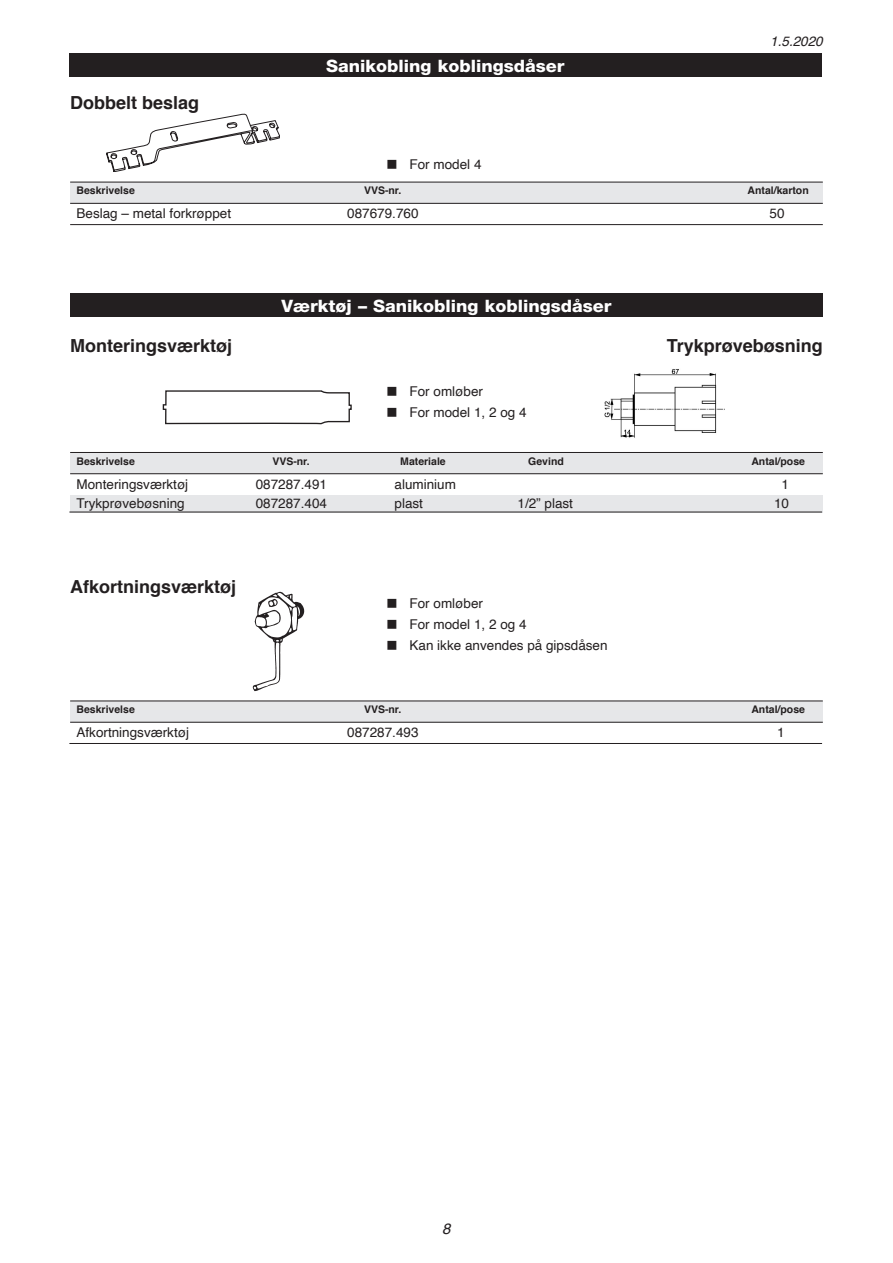
<style>
.page{position:relative;width:893px;height:1263px;background:#fff}
.page>*{position:absolute;margin:0;border:0;box-sizing:border-box;transform-origin:0 0}
.t1{font:700 18px "Helvetica";color:#231f20}
.t2{font:800 17.1px "Helvetica Neue";color:#fff;scale:1.05 1}
.t3{font:italic 15px "Helvetica";color:#231f20}
.t4{font:13.5px/21px "Helvetica";color:#231f20}
.t5{font:italic 13.5px "Helvetica";color:#231f20}
.t6{font:700 10.5px "Helvetica";color:#231f20}
</style>
<div class="page">
<img style="left:252px;top:591px;width:53px;height:101px">
<svg style="left:163px;top:390px;width:189px;height:34px"></svg>
<img style="left:604px;top:369px;width:121px;height:69px">
<svg style="left:107px;top:114px;width:173px;height:58px"></svg>
<div style="left:70px;top:293px;width:753px;height:23px;background:#231f20"></div>
<div style="left:69px;top:53px;width:753px;height:24px;background:#231f20"></div>
<div style="left:70px;top:701px;width:753px;height:21px;background:#e6e7e9"></div>
<hr style="left:70px;top:700px;width:753px;height:1px;background:#231f20">
<hr style="left:70px;top:722px;width:753px;height:1px;background:#231f20">
<hr style="left:69px;top:743px;width:753px;height:1px;background:#231f20">
<div style="left:70px;top:495px;width:753px;height:17px;background:#e6e7e9"></div>
<div style="left:70px;top:452px;width:753px;height:22px;background:#e6e7e9"></div>
<hr style="left:70px;top:452px;width:753px;height:1px;background:#231f20">
<hr style="left:70px;top:473px;width:753px;height:1px;background:#231f20">
<hr style="left:69px;top:512px;width:753px;height:1px;background:#231f20">
<div style="left:70px;top:182px;width:753px;height:21px;background:#e6e7e9"></div>
<hr style="left:70px;top:182px;width:753px;height:1px;background:#231f20">
<hr style="left:70px;top:203px;width:753px;height:1px;background:#231f20">
<hr style="left:70px;top:224px;width:753px;height:1px;background:#231f20">
<h1 class="t1" style="left:70px;top:88px;width:131px">Dobbelt beslag</h1>
<p class="t2" style="left:326px;top:56px;width:228px">Sanikobling koblingsdåser</p>
<p class="t4" style="left:409px;top:154px;width:74px">For model 4</p>
<p class="t5" style="left:770px;top:31px;width:54px">1.5.2020</p>
<p class="t6" style="left:77px;top:182px;width:60px">Beskrivelse</p>
<p class="t6" style="left:364px;top:182px;width:39px">VVS-nr.</p>
<p class="t6" style="left:747px;top:182px;width:63px">Antal/karton</p>
<p class="t4" style="left:77px;top:203px;width:156px">Beslag – metal forkrøppet</p>
<p class="t4" style="left:347px;top:203px;width:73px">087679.760</p>
<p class="t4" style="left:769px;top:203px;width:17px">50</p>
<p class="t2" style="left:281px;top:296px;width:316px">Værktøj – Sanikobling koblingsdåser</p>
<h1 class="t1" style="left:70px;top:331px;width:164px">Monteringsværktøj</h1>
<h1 class="t1" style="left:667px;top:331px;width:158px">Trykprøvebøsning</h1>
<p class="t4" style="left:409px;top:381px;width:119px">For omløber<br>For model 1, 2 og 4</p>
<p class="t6" style="left:77px;top:452px;width:60px">Beskrivelse</p>
<p class="t6" style="left:272px;top:452px;width:39px">VVS-nr.</p>
<p class="t6" style="left:400px;top:452px;width:47px">Materiale</p>
<p class="t6" style="left:528px;top:452px;width:37px">Gevind</p>
<p class="t6" style="left:751px;top:452px;width:55px">Antal/pose</p>
<p class="t4" style="left:77px;top:474px;width:113px">Monteringsværktøj</p>
<p class="t4" style="left:256px;top:474px;width:73px">087287.491</p>
<p class="t4" style="left:394px;top:474px;width:63px">aluminium</p>
<p class="t4" style="left:781px;top:474px;width:9px">1</p>
<p class="t4" style="left:77px;top:493px;width:110px">Trykprøvebøsning</p>
<p class="t4" style="left:256px;top:493px;width:73px">087287.404</p>
<p class="t4" style="left:394px;top:493px;width:30px">plast</p>
<p class="t4" style="left:517px;top:493px;width:57px">1/2” plast</p>
<p class="t4" style="left:774px;top:493px;width:17px">10</p>
<h1 class="t1" style="left:70px;top:572px;width:168px">Afkortningsværktøj</h1>
<p class="t4" style="left:409px;top:593px;width:200px">For omløber<br>For model 1, 2 og 4<br>Kan ikke anvendes på gipsdåsen</p>
<p class="t6" style="left:77px;top:701px;width:60px">Beskrivelse</p>
<p class="t6" style="left:364px;top:701px;width:39px">VVS-nr.</p>
<p class="t6" style="left:751px;top:701px;width:55px">Antal/pose</p>
<p class="t4" style="left:77px;top:722px;width:114px">Afkortningsværktøj</p>
<p class="t4" style="left:347px;top:722px;width:73px">087287.493</p>
<p class="t4" style="left:777px;top:722px;width:9px">1</p>
<p class="t3" style="left:442px;top:1217px;width:10px">8</p>
</div>
